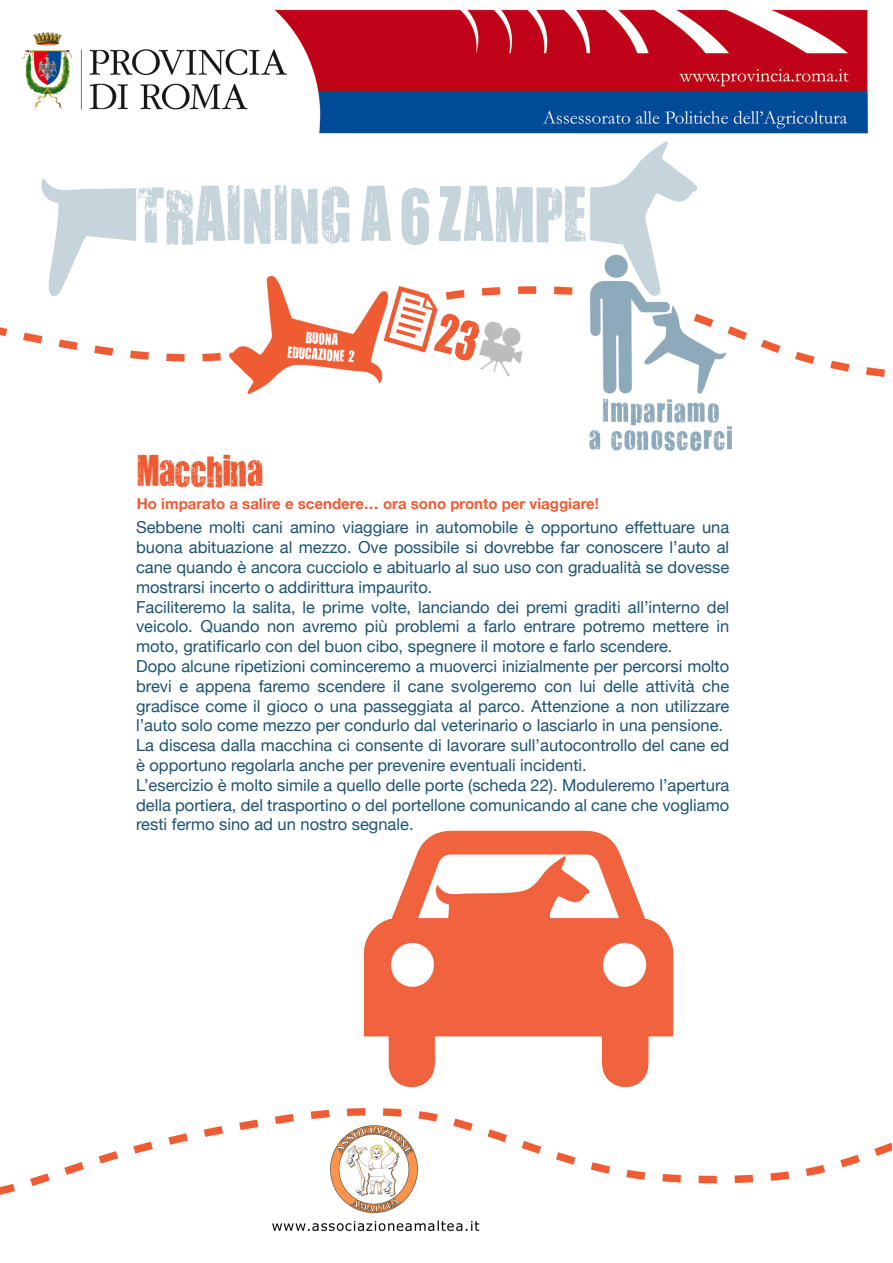
<style>
.page{position:relative;width:893px;height:1263px;background:#fff}
.page>*{position:absolute;margin:0;border:0;box-sizing:border-box;transform-origin:0 0}
.t1{font:36px "You Are Loved";color:#ef5b33}
.t2{font:16.5px/19.8px "Helvetica Neue";color:#1d5373}
.t3{font:700 15px "Helvetica Neue";color:#ef5b33}
</style>
<div class="page">
<img style="left:0;top:9px;width:892px;height:1223px">
<img style="left:362px;top:810px;width:312px;height:286px">
<img style="left:472px;top:318px;width:60px;height:64px">
<svg style="left:434px;top:312px;width:47px;height:50px"></svg>
<h1 class="t1" style="left:137px;top:447px;width:128px">Macchina</h1>
<p class="t3" style="left:137px;top:494px;width:464px">Ho imparato a salire e scendere… ora sono pronto per viaggiare!</p>
<p class="t2" style="left:136px;top:517px;width:595px">Sebbene molti cani amino viaggiare in automobile è opportuno effettuare una buona abituazione al mezzo. Ove possibile si dovrebbe far conoscere l’auto al cane quando è ancora cucciolo e abituarlo al suo uso con gradualità se dovesse mostrarsi incerto o addirittura impaurito.<br>Faciliteremo la salita, le prime volte, lanciando dei premi graditi all’interno del veicolo. Quando non avremo più problemi a farlo entrare potremo mettere in moto, gratificarlo con del buon cibo, spegnere il motore e farlo scendere.<br>Dopo alcune ripetizioni cominceremo a muoverci inizialmente per percorsi molto brevi e appena faremo scendere il cane svolgeremo con lui delle attività che gradisce come il gioco o una passeggiata al parco. Attenzione a non utilizzare l’auto solo come mezzo per condurlo dal veterinario o lasciarlo in una pensione.<br>La discesa dalla macchina ci consente di lavorare sull’autocontrollo del cane ed è opportuno regolarla anche per prevenire eventuali incidenti.<br>L’esercizio è molto simile a quello delle porte (scheda 22). Moduleremo l’apertura della portiera, del trasportino o del portellone comunicando al cane che vogliamo resti fermo sino ad un nostro segnale.</p>
</div>
